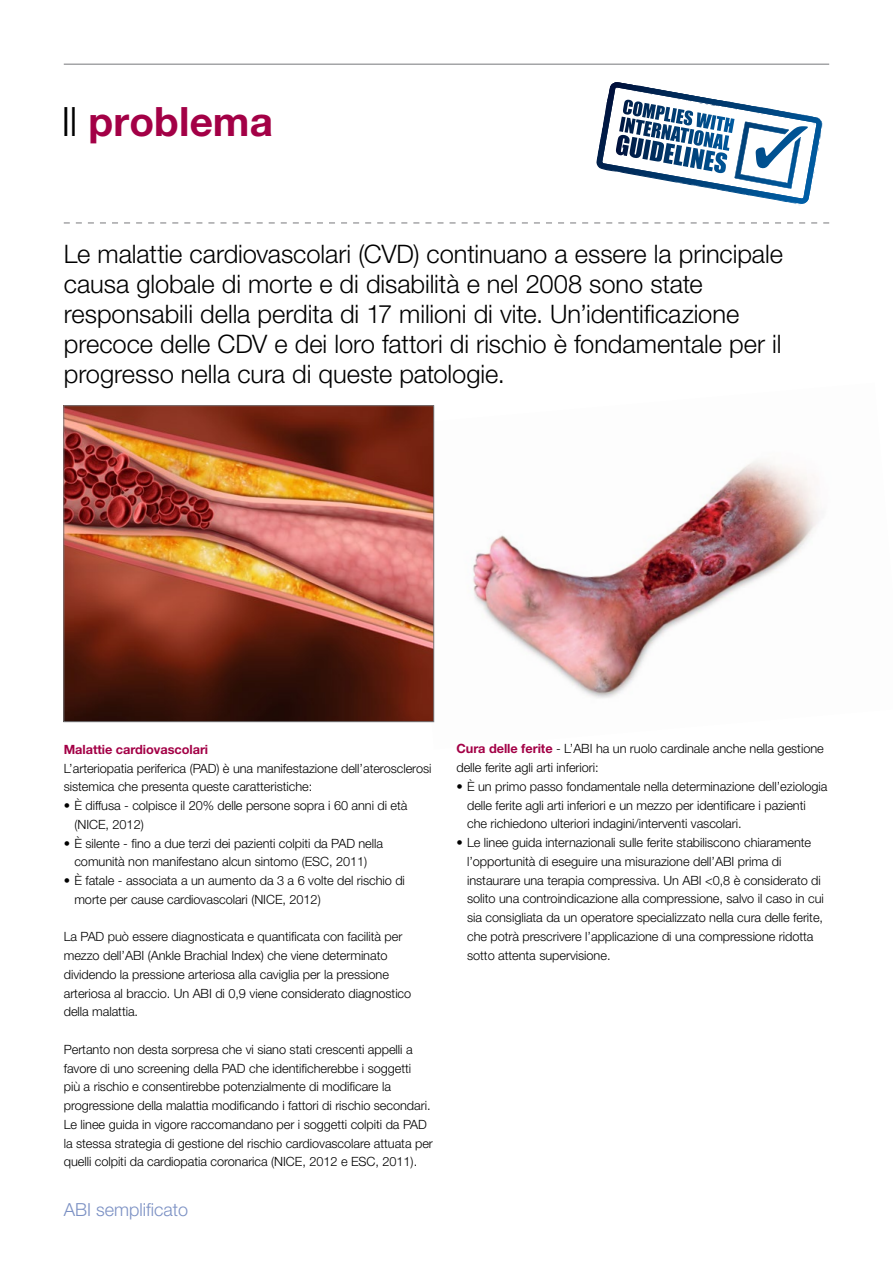
<style>
.page{position:relative;width:893px;height:1263px;background:#fff}
.page>*{position:absolute;margin:0;border:0;box-sizing:border-box;transform-origin:0 0}
.t1{font:700 40.5px "Helvetica Neue LT Pro";color:#a30046}
.t2{font:300 25.5px/30px "Helvetica Neue LT Pro";letter-spacing:-.005em;color:#000}
.t3{font:300 18px "Helvetica Neue LT Pro";color:#7c91c4}
.t4{font:300 12.75px/18.8px "Helvetica Neue LT Pro";letter-spacing:-.005em;color:#000}
.t5{font:700 12.75px "Helvetica Neue LT Pro";letter-spacing:-.005em;color:#a30046}
.s1{font-weight:300;color:#000}
.s2{font-weight:700;color:#a30046}
</style>
<div class="page">
<img style="left:405px;top:405px;width:414px;height:318px">
<img style="left:65px;top:407px;width:367px;height:313px">
<div style="left:63px;top:405px;width:371px;height:317px;border:1px solid #77787b"></div>
<hr style="left:64px;top:64px;width:765px;height:1px;background:#77787b">
<svg style="left:64px;top:223px;width:765px;height:1px"></svg>
<svg style="left:596px;top:82px;width:227px;height:124px"></svg>
<h1 class="t1" style="left:61px;top:96px;width:213px"><span class="s1">Il</span> problema</h1>
<p class="t2" style="left:64px;top:238px;width:721px">Le malattie cardiovascolari (CVD) continuano a essere la principale causa globale di morte e di disabilità e nel 2008 sono state responsabili della perdita di 17 milioni di vite. Un’identificazione precoce delle CDV e dei loro fattori di rischio è fondamentale per il progresso nella cura di queste patologie.</p>
<p class="t5" style="left:64px;top:741px;width:146px">Malattie cardiovascolari</p>
<p class="t4" style="left:64px;top:758px;width:369px">L’arteriopatia periferica (PAD) è una manifestazione dell’aterosclerosi sistemica che presenta queste caratteristiche:</p>
<p class="t4" style="left:74px;top:796px;width:335px;text-indent:-11px">• È diffusa - colpisce il 20% delle persone sopra i 60 anni di età (NICE, 2012)</p>
<p class="t4" style="left:64px;top:833px;width:321px;text-align:center">• È silente - fino a due terzi dei pazienti colpiti da PAD nella comunità non manifestano alcun sintomo (ESC, 2011)</p>
<p class="t4" style="left:74px;top:871px;width:332px;text-indent:-11px">• È fatale - associata a un aumento da 3 a 6 volte del rischio di morte per cause cardiovascolari (NICE, 2012)</p>
<p class="t4" style="left:64px;top:927px;width:349px">La PAD può essere diagnosticata e quantificata con facilità per mezzo dell’ABI (Ankle Brachial Index) che viene determinato dividendo la pressione arteriosa alla caviglia per la pressione arteriosa al braccio. Un ABI di 0,9 viene considerato diagnostico della malattia.</p>
<p class="t4" style="left:64px;top:1040px;width:371px">Pertanto non desta sorpresa che vi siano stati crescenti appelli a favore di uno screening della PAD che identificherebbe i soggetti<br>più a rischio e consentirebbe potenzialmente di modificare la progressione della malattia modificando i fattori di rischio secondari.<br>Le linee guida in vigore raccomandano per i soggetti colpiti da PAD la stessa strategia di gestione del rischio cardiovascolare attuata per quelli colpiti da cardiopatia coronarica (NICE, 2012 e ESC, 2011).</p>
<h3 class="t3" style="left:64px;top:1199px;width:126px">ABI semplificato</h3>
<p class="t4" style="left:456px;top:739px;width:369px"><span class="s2">Cura delle ferite</span> - L’ABI ha un ruolo cardinale anche nella gestione delle ferite agli arti inferiori:</p>
<p class="t4" style="left:467px;top:777px;width:362px;text-indent:-11px">• È un primo passo fondamentale nella determinazione dell’eziologia delle ferite agli arti inferiori e un mezzo per identificare i pazienti che richiedono ulteriori indagini/interventi vascolari.</p>
<p class="t4" style="left:467px;top:833px;width:358px;text-indent:-11px">• Le linee guida internazionali sulle ferite stabiliscono chiaramente l’opportunità di eseguire una misurazione dell’ABI prima di instaurare una terapia compressiva. Un ABI &lt;0,8 è considerato di solito una controindicazione alla compressione, salvo il caso in cui sia consigliata da un operatore specializzato nella cura delle ferite, che potrà prescrivere l’applicazione di una compressione ridotta sotto attenta supervisione.</p>
</div>
